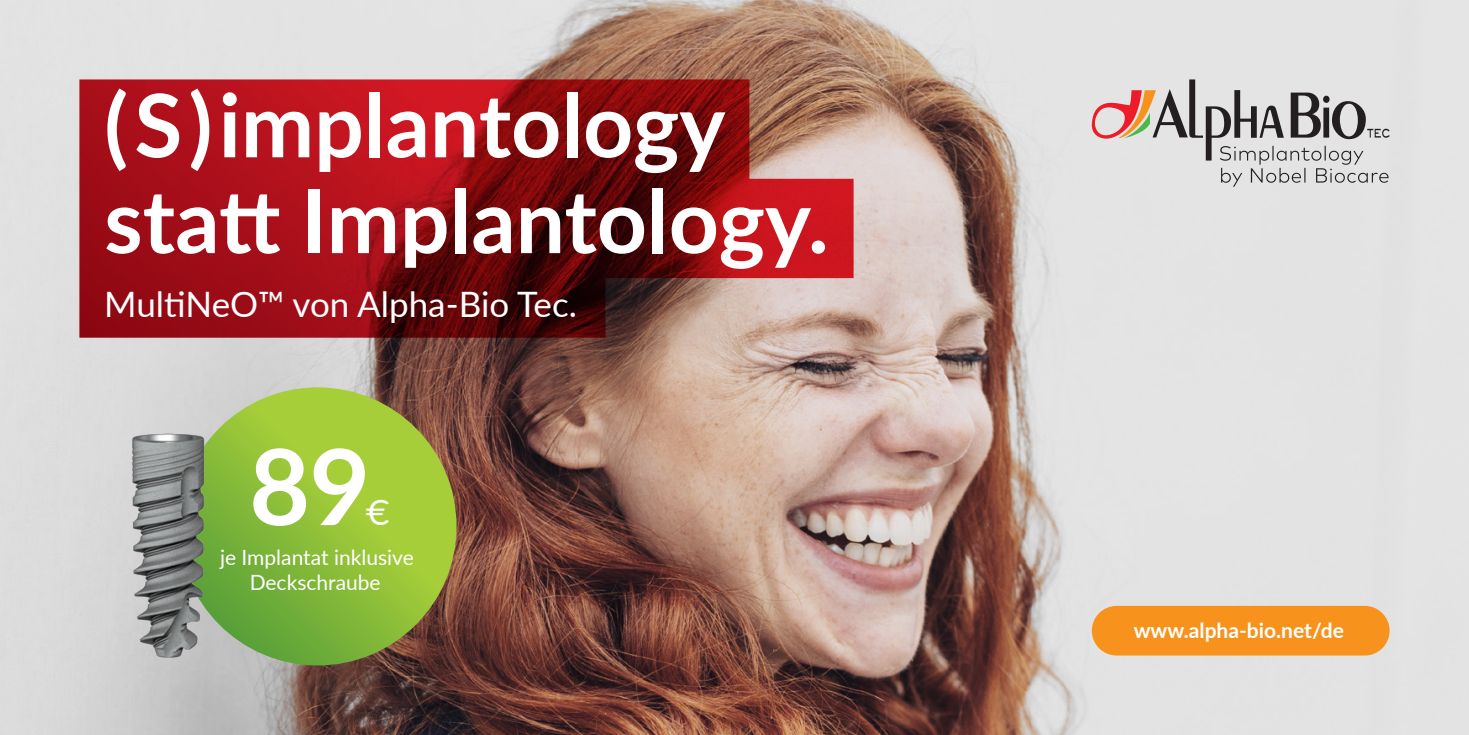
<style>
.page{position:relative;width:1469px;height:735px;background:#fff}
.page>*{position:absolute;margin:0;border:0;box-sizing:border-box;transform-origin:0 0}
.t1{font:700 105px "Lato";color:#fff}
.t2{font:700 87.5px/95.9px "Lato";color:#fff}
.t3{font:35px "Lato";color:#fff}
.t4{font:21px/24.8px "Lato";color:#fff;text-align:center}
.t5{font:700 21px "Lato";color:#fff}
</style>
<div class="page">
<img style="left:0;top:0;width:1468px;height:734px">
<div style="left:1091px;top:605px;width:298px;height:50px;background:#f7931d;border-radius:25px"></div>
<svg style="left:1091px;top:79px;width:298px;height:108px;background:#c7c1bf"></svg>
<svg style="left:179px;top:387px;width:277px;height:278px;background:#94c339"></svg>
<img style="left:99px;top:377px;width:159px;height:317px">
<svg style="left:79px;top:79px;width:774px;height:258px;background:#961d21"></svg>
<p class="t2" style="left:104px;top:74px;width:726px">(S)implantology statt Implantology.</p>
<p class="t3" style="left:104px;top:279px;width:474px">MultiNeO™ von Alpha-Bio Tec.</p>
<p class="t1" style="left:249px;top:409px;width:122px">89</p>
<p class="t3" style="left:365px;top:487px;width:27px">€</p>
<p class="t4" style="left:220px;top:543px;width:195px">je Implantat inklusive<br>Deckschraube</p>
<p class="t5" style="left:1133px;top:614px;width:212px">www.alpha-bio.net/de</p>
</div>
